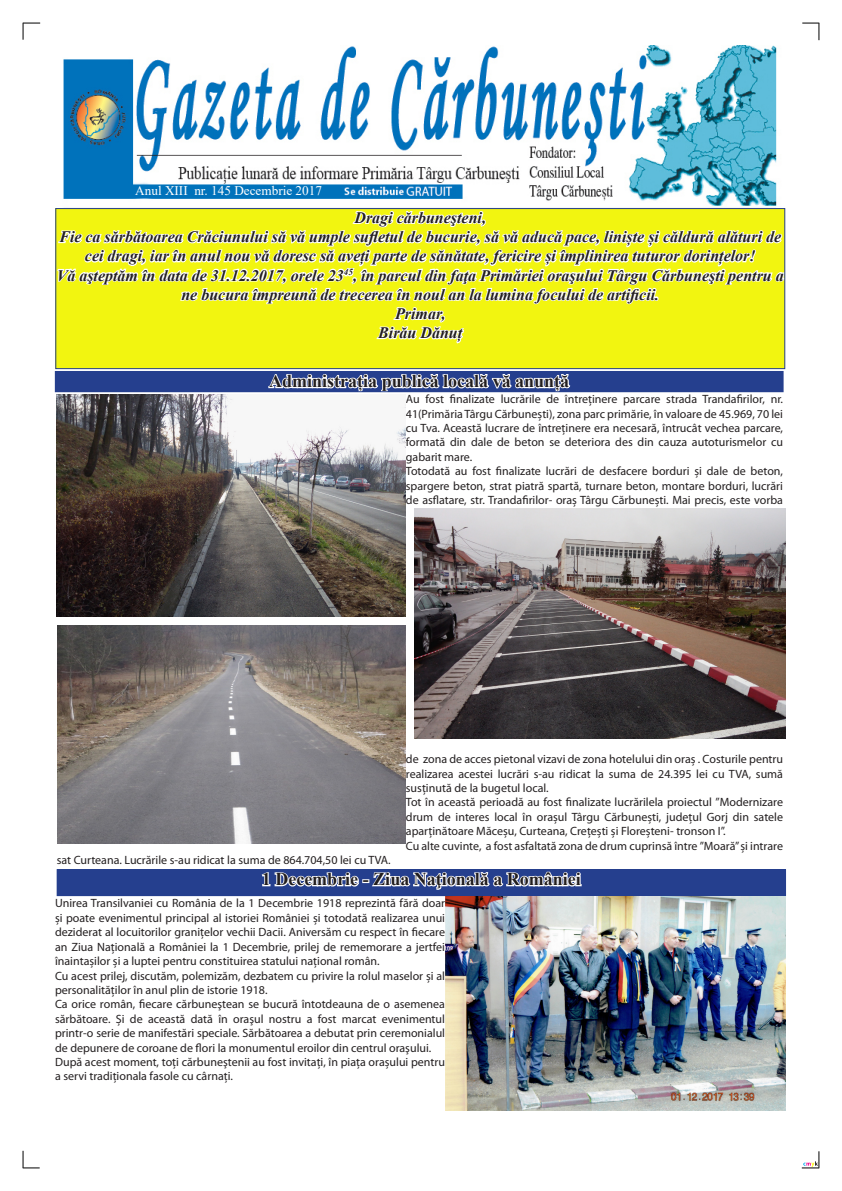
<style>
.page{position:relative;width:842px;height:1191px;background:#fff}
.page>*{position:absolute;margin:0;border:0;box-sizing:border-box;transform-origin:0 0}
.t1{font:700 18px "Times New Roman";color:#231f20}
.t2{font:italic 700 16px/19.2px "Times New Roman";color:#231f20;text-align:center}
.t3{font:13.2px "Times New Roman";color:#fff}
.t4{font:12px/14.4px "Myriad Pro";color:#231f20;text-align:justify}
</style>
<div class="page">
<img style="left:63px;top:45px;width:714px;height:160px">
<svg style="left:56px;top:205px;width:730px;height:188px"></svg>
<div style="left:55px;top:208px;width:730px;height:161px;border:1px solid #253f8e"></div>
<img style="left:58px;top:626px;width:348px;height:217px">
<img style="left:415px;top:508px;width:370px;height:230px">
<img style="left:57px;top:395px;width:349px;height:221px">
<div style="left:57px;top:869px;width:728px;height:26px;background:#253f8e"></div>
<svg style="left:260px;top:833px;width:322px;height:57px"></svg>
<div style="left:57px;top:869px;width:729px;height:27px;border:1px solid #253f8e"></div>
<img style="left:445px;top:896px;width:340px;height:214px">
<svg style="left:23px;top:1150px;width:17px;height:18px"></svg>
<svg style="left:23px;top:23px;width:17px;height:17px"></svg>
<svg style="left:802px;top:23px;width:17px;height:17px"></svg>
<svg style="left:802px;top:1151px;width:17px;height:17px"></svg>
<p class="t3" style="left:135px;top:181px;width:188px">Anul XIII nr. 145 Decembrie 2017</p>
<p class="t2" style="left:354px;top:207px;width:133px">Dragi cărbuneşteni,</p>
<p class="t2" style="left:59px;top:227px;width:723px">Fie ca sărbătoarea Crăciunului să vă umple sufletul de bucurie, să vă aducă pace, liniște și căldură alături de cei dragi, iar în anul nou vă doresc să aveți parte de sănătate, fericire și împlinirea tuturor dorințelor!</p>
<p class="t2" style="left:57px;top:265px;width:729px">Vă aşteptăm în data de 31.12.2017, orele 23<sup>45</sup>, în parcul din faţa Primăriei oraşului Târgu Cărbuneşti pentru a ne bucura împreună de trecerea în noul an la lumina focului de artificii.</p>
<p class="t2" style="left:395px;top:303px;width:52px">Primar,</p>
<p class="t2" style="left:378px;top:323px;width:86px">Birău Dănuț</p>
<p class="t1" style="left:269px;top:368px;width:302px">Administrația publică locală vă anunță</p>
<p class="t4" style="left:406px;top:392px;width:379px">Au fost finalizate lucrările de întreținere parcare strada Trandafirilor, nr.<br>41(Primăria Târgu Cărbunești), zona parc primărie, în valoare de 45.969, 70 lei cu Tva. Această lucrare de întreținere era necesară, întrucât vechea parcare, formată din dale de beton se deteriora des din cauza autoturismelor cu gabarit mare.</p>
<p class="t4" style="left:406px;top:464px;width:379px">Totodată au fost finalizate lucrări de desfacere borduri și dale de beton, spargere beton, strat piatră spartă, turnare beton, montare borduri, lucrări de asflatare, str. Trandafirilor- oraș Târgu Cărbunești. Mai precis, este vorba</p>
<p class="t4" style="left:406px;top:752px;width:379px">de zona de acces pietonal vizavi de zona hotelului din oraș . Costurile pentru realizarea acestei lucrări s-au ridicat la suma de 24.395 lei cu TVA, sumă susținută de la bugetul local.</p>
<p class="t4" style="left:406px;top:795px;width:379px">Tot în această perioadă au fost finalizate lucrărilela proiectul ”Modernizare drum de interes local în orașul Târgu Cărbunești, județul Gorj din satele aparținătoare Măceșu, Curteana, Crețești și Floreșteni- tronson I”.</p>
<p class="t4" style="left:406px;top:838px;width:379px">Cu alte cuvinte, a fost asfaltată zona de drum cuprinsă între ”Moară” și intrare</p>
<p class="t4" style="left:57px;top:852px;width:335px">sat Curteana. Lucrările s-au ridicat la suma de 864.704,50 lei cu TVA.</p>
<p class="t1" style="left:262px;top:866px;width:320px">1 Decembrie - Ziua Naţională a României</p>
<p class="t4" style="left:55px;top:896px;width:392px">Unirea Transilvaniei cu România de la 1 Decembrie 1918 reprezintă fără doar și poate evenimentul principal al istoriei României și totodată realizarea unui deziderat al locuitorilor graniţelor vechii Dacii. Aniversăm cu respect în fiecare an Ziua Naţională a României la 1 Decembrie, prilej de rememorare a jertfei înaintașilor și a luptei pentru constituirea statului naţional român.</p>
<p class="t4" style="left:55px;top:968px;width:392px">Cu acest prilej, discutăm, polemizăm, dezbatem cu privire la rolul maselor și al personalităţilor în anul plin de istorie 1918.</p>
<p class="t4" style="left:55px;top:997px;width:392px">Ca orice român, fiecare cărbuneştean se bucură întotdeauna de o asemenea sărbătoare. Și de această dată în oraşul nostru a fost marcat evenimentul printr-o serie de manifestări speciale. Sărbătoarea a debutat prin ceremonialul de depunere de coroane de flori la monumentul eroilor din centrul oraşului.</p>
<p class="t4" style="left:55px;top:1054px;width:392px">După acest moment, toţi cărbuneştenii au fost invitaţi, în piața orașului pentru a servi tradiţionala fasole cu cârnaţi.</p>
</div>
